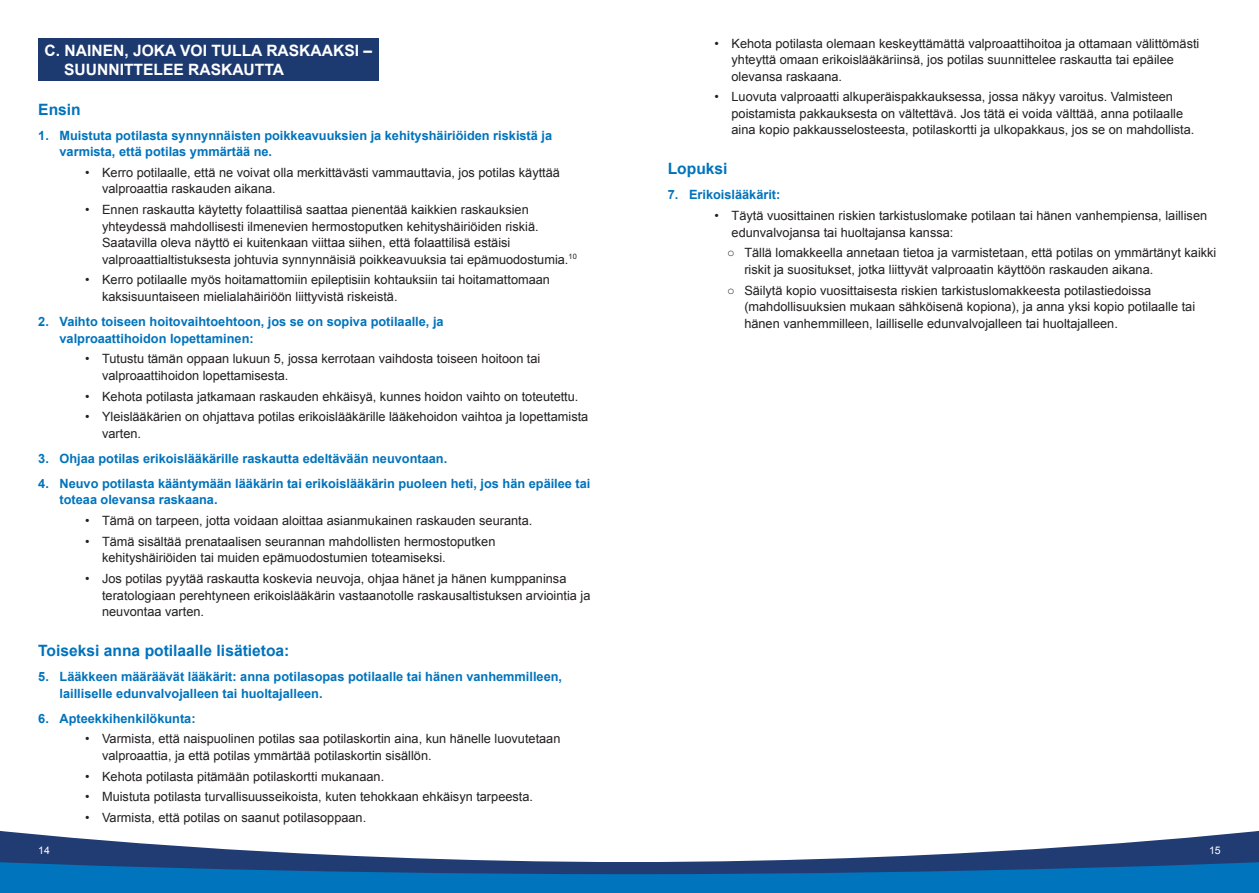
<style>
.page{position:relative;width:1259px;height:893px;background:#fff}
.page>*{position:absolute;margin:0;border:0;box-sizing:border-box;transform-origin:0 0}
.t1{font:700 15.6px/18.8px "Arial";color:#fff}
.t2{font:700 15.6px "Arial";color:#0073bc}
.t3{font:12.75px/16.5px "Arial";color:#231f20}
.t4{font:700 12.75px/16.5px "Arial";color:#0073bc}
.t5{font:10.5px "Arial";color:#fff}
</style>
<div class="page">
<svg style="left:0;top:830px;width:1259px;height:63px"></svg>
<div style="left:38px;top:38px;width:340px;height:43px;background:#1d3a70"></div>
<p class="t1" style="left:64px;top:42px;width:309px;text-indent:-20px">C. NAINEN, JOKA VOI TULLA RASKAAKSI –<br>SUUNNITTELEE RASKAUTTA</p>
<p class="t2" style="left:38px;top:99px;width:44px">Ensin</p>
<p class="t4" style="left:60px;top:127px;width:494px;text-indent:-21px">1. Muistuta potilasta synnynnäisten poikkeavuuksien ja kehityshäiriöiden riskistä ja varmista, että potilas ymmärtää ne.</p>
<p class="t3" style="left:102px;top:164px;width:459px;text-indent:-17px">• Kerro potilaalle, että ne voivat olla merkittävästi vammauttavia, jos potilas käyttää valproaattia raskauden aikana.</p>
<p class="t3" style="left:102px;top:202px;width:476px;text-indent:-17px">• Ennen raskautta käytetty folaattilisä saattaa pienentää kaikkien raskauksien yhteydessä mahdollisesti ilmenevien hermostoputken kehityshäiriöiden riskiä.<br>Saatavilla oleva näyttö ei kuitenkaan viittaa siihen, että folaattilisä estäisi valproaattialtistuksesta johtuvia synnynnäisiä poikkeavuuksia tai epämuodostumia.<sup>10</sup></p>
<p class="t3" style="left:102px;top:272px;width:449px;text-indent:-17px">• Kerro potilaalle myös hoitamattomiin epileptisiin kohtauksiin tai hoitamattomaan kaksisuuntaiseen mielialahäiriöön liittyvistä riskeistä.</p>
<p class="t4" style="left:60px;top:314px;width:386px;text-indent:-21px">2. Vaihto toiseen hoitovaihtoehtoon, jos se on sopiva potilaalle, ja valproaattihoidon lopettaminen:</p>
<p class="t3" style="left:102px;top:351px;width:440px;text-indent:-17px">• Tutustu tämän oppaan lukuun 5, jossa kerrotaan vaihdosta toiseen hoitoon tai valproaattihoidon lopettamisesta.</p>
<p class="t3" style="left:85px;top:388px;width:495px">• Kehota potilasta jatkamaan raskauden ehkäisyä, kunnes hoidon vaihto on toteutettu.</p>
<p class="t3" style="left:102px;top:409px;width:488px;text-indent:-17px">• Yleislääkärien on ohjattava potilas erikoislääkärille lääkehoidon vaihtoa ja lopettamista varten.</p>
<p class="t4" style="left:38px;top:450px;width:410px">3. Ohjaa potilas erikoislääkärille raskautta edeltävään neuvontaan.</p>
<p class="t4" style="left:60px;top:475px;width:532px;text-indent:-21px">4. Neuvo potilasta kääntymään lääkärin tai erikoislääkärin puoleen heti, jos hän epäilee tai toteaa olevansa raskaana.</p>
<p class="t3" style="left:85px;top:512px;width:449px">• Tämä on tarpeen, jotta voidaan aloittaa asianmukainen raskauden seuranta.</p>
<p class="t3" style="left:102px;top:533px;width:395px;text-indent:-17px">• Tämä sisältää prenataalisen seurannan mahdollisten hermostoputken kehityshäiriöiden tai muiden epämuodostumien toteamiseksi.</p>
<p class="t3" style="left:102px;top:570px;width:490px;text-indent:-17px">• Jos potilas pyytää raskautta koskevia neuvoja, ohjaa hänet ja hänen kumppaninsa teratologiaan perehtyneen erikoislääkärin vastaanotolle raskausaltistuksen arviointia ja neuvontaa varten.</p>
<p class="t2" style="left:38px;top:640px;width:253px">Toiseksi anna potilaalle lisätietoa:</p>
<p class="t4" style="left:60px;top:669px;width:504px;text-indent:-21px">5. Lääkkeen määräävät lääkärit: anna potilasopas potilaalle tai hänen vanhemmilleen, lailliselle edunvalvojalleen tai huoltajalleen.</p>
<p class="t4" style="left:38px;top:710px;width:159px">6. Apteekkihenkilökunta:</p>
<p class="t3" style="left:102px;top:731px;width:460px;text-indent:-17px">• Varmista, että naispuolinen potilas saa potilaskortin aina, kun hänelle luovutetaan valproaattia, ja että potilas ymmärtää potilaskortin sisällön.</p>
<p class="t3" style="left:85px;top:768px;width:301px">• Kehota potilasta pitämään potilaskortti mukanaan.</p>
<p class="t3" style="left:85px;top:789px;width:449px">• Muistuta potilasta turvallisuusseikoista, kuten tehokkaan ehkäisyn tarpeesta.</p>
<p class="t3" style="left:85px;top:809px;width:283px">• Varmista, että potilas on saanut potilasoppaan.</p>
<p class="t3" style="left:731px;top:35px;width:469px;text-indent:-17px">• Kehota potilasta olemaan keskeyttämättä valproaattihoitoa ja ottamaan välittömästi yhteyttä omaan erikoislääkäriinsä, jos potilas suunnittelee raskautta tai epäilee olevansa raskaana.</p>
<p class="t3" style="left:731px;top:89px;width:464px;text-indent:-17px">• Luovuta valproaatti alkuperäispakkauksessa, jossa näkyy varoitus. Valmisteen poistamista pakkauksesta on vältettävä. Jos tätä ei voida välttää, anna potilaalle aina kopio pakkausselosteesta, potilaskortti ja ulkopakkaus, jos se on mahdollista.</p>
<p class="t2" style="left:668px;top:158px;width:61px">Lopuksi</p>
<p class="t4" style="left:668px;top:187px;width:114px">7. Erikoislääkärit:</p>
<p class="t3" style="left:731px;top:207px;width:477px;text-indent:-17px">• Täytä vuosittainen riskien tarkistuslomake potilaan tai hänen vanhempiensa, laillisen edunvalvojansa tai huoltajansa kanssa:</p>
<p class="t3" style="left:744px;top:245px;width:473px;text-indent:-17px">○ Tällä lomakkeella annetaan tietoa ja varmistetaan, että potilas on ymmärtänyt kaikki riskit ja suositukset, jotka liittyvät valproaatin käyttöön raskauden aikana.</p>
<p class="t3" style="left:744px;top:282px;width:452px;text-indent:-17px">○ Säilytä kopio vuosittaisesta riskien tarkistuslomakkeesta potilastiedoissa (mahdollisuuksien mukaan sähköisenä kopiona), ja anna yksi kopio potilaalle tai hänen vanhemmilleen, lailliselle edunvalvojalleen tai huoltajalleen.</p>
<p class="t5" style="left:38px;top:844px;width:13px">14</p>
<p class="t5" style="left:1209px;top:844px;width:13px">15</p>
</div>
